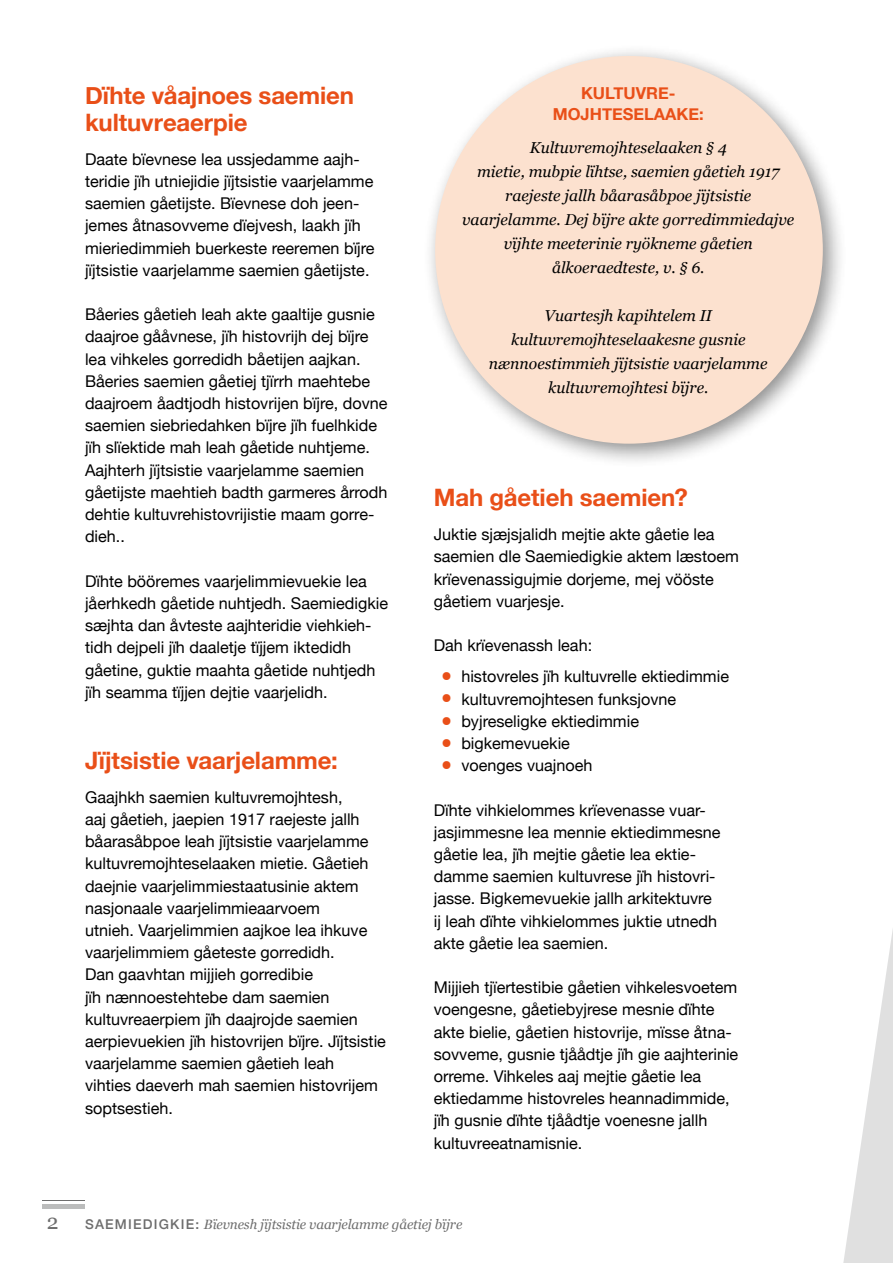
<style>
.page{position:relative;width:893px;height:1263px;background:#fff}
.page>*{position:absolute;margin:0;border:0;box-sizing:border-box;transform-origin:0 0}
.t1{font:700 24px/26.5px "Helvetica Neue";letter-spacing:-.005em;color:#e94f18}
.t2{font:21px "Georgia";color:#6e6e6e}
.t3{font:700 16.5px/21px "Helvetica Neue";color:#e94f18;text-align:center}
.t4{font:16.2px/22.2px "Helvetica Neue";color:#000}
.t5{font:italic 15.75px/24px "Georgia";color:#000;text-align:center}
.t6{font:italic 13.5px "Georgia";letter-spacing:-.01em;color:#6e6e6e}
.s1{font-size:36px;color:#e94f18}
.s2{font-family:"Helvetica Neue";font-weight:500;font-style:normal}
</style>
<div class="page">
<hr style="left:43px;top:1200px;width:42px;height:1px;background:#6e6e6e">
<hr style="left:43px;top:1204px;width:42px;height:4px;background:#bbbcbc">
<div style="left:423px;top:43px;width:425px;height:425px;background:#000;opacity:.45"></div>
<div style="left:435px;top:56px;width:388px;height:388px;background:#fce1cf;border-radius:50%"></div>
<svg style="left:843px;top:929px;width:50px;height:334px"></svg>
<h1 class="t1" style="left:85px;top:83px;width:271px">Dïhte våajnoes saemien kultuvreaerpie</h1>
<p class="t4" style="left:85px;top:149px;width:291px">Daate bïevnese lea ussjedamme aajh&shy;teridie jïh utniejidie jïjtsistie vaarjelamme saemien gåetijste. Bïevnese doh jeen&shy;jemes åtnasovveme dïejvesh, laakh jïh mieriedimmieh buerkeste reeremen bïjre jïjtsistie vaarjelamme saemien gåetijste.</p>
<p class="t4" style="left:85px;top:304px;width:304px">Båeries gåetieh leah akte gaaltije gusnie daajroe gååvnese, jïh histovrijh dej bïjre lea vihkeles gorredidh båetijen aajkan.<br>Båeries saemien gåetiej tjïrrh maehtebe daajroem åadtjodh histovrijen bïjre, dovne saemien siebriedahken bïjre jïh fuelhkide jïh slïektide mah leah gåetide nuhtjeme.<br>Aajhterh jïjtsistie vaarjelamme saemien gåetijste maehtieh badth garmeres årrodh dehtie kultuvrehistovrijistie maam gorre&shy;dieh..</p>
<p class="t4" style="left:85px;top:571px;width:305px">Dïhte bööremes vaarjelimmievuekie lea jåerhkedh gåetide nuhtjedh. Saemiedigkie sæjhta dan åvteste aajhteridie viehkieh&shy;tidh dejpeli jïh daaletje tïjjem iktedidh gåetine, guktie maahta gåetide nuhtjedh jïh seamma tïjjen dejtie vaarjelidh.</p>
<h1 class="t1" style="left:85px;top:747px;width:254px">Jïjtsistie vaarjelamme:</h1>
<p class="t4" style="left:85px;top:787px;width:302px">Gaajhkh saemien kultuvremojhtesh,<br>aaj gåetieh, jaepien 1917 raejeste jallh båarasåbpoe leah jïjtsistie vaarjelamme kultuvremojhteselaaken mietie. Gåetieh daejnie vaarjelimmiestaatusinie aktem nasjonaale vaarjelimmieaarvoem<br>utnieh. Vaarjelimmien aajkoe lea ihkuve vaarjelimmiem gåeteste gorredidh.<br>Dan gaavhtan mijjieh gorredibie<br>jïh nænnoestehtebe dam saemien kultuvreaerpiem jïh daajrojde saemien aerpievuekien jïh histovrijen bïjre. Jïjtsistie vaarjelamme saemien gåetieh leah<br>vihties daeverh mah saemien histovrijem soptsestieh.</p>
<p class="t3" style="left:553px;top:83px;width:152px">KULTUVRE-<br>MOJHTESELAAKE:</p>
<p class="t5" style="left:462px;top:134px;width:334px">Kultuvremojhteselaaken § 4<br>mietie, mubpie lïhtse, saemien gåetieh 1917 raejeste jallh båarasåbpoe jïjtsistie vaarjelamme. Dej bïjre akte gorredimmiedajve vïjhte meeterinie ryökneme gåetien ålkoeraedteste, v. § 6.</p>
<p class="t5" style="left:489px;top:302px;width:280px">Vuartesjh kapihtelem II kultuvremojhteselaakesne gusnie nænnoestimmieh jïjtsistie vaarjelamme kultuvremojhtesi bïjre.</p>
<h1 class="t1" style="left:434px;top:485px;width:256px">Mah gåetieh saemien?</h1>
<p class="t4" style="left:434px;top:524px;width:307px">Juktie sjæjsjalidh mejtie akte gåetie lea saemien dle Saemiedigkie aktem læstoem krïevenassigujmie dorjeme, mej vööste gåetiem vuarjesje.</p>
<p class="t4" style="left:434px;top:635px;width:160px">Dah krïevenassh leah:</p>
<p class="t4" style="left:440px;top:666px;width:290px"><span class="s1">•</span> histovreles jïh kultuvrelle ektiedimmie</p>
<p class="t4" style="left:440px;top:689px;width:238px"><span class="s1">•</span> kultuvremojhtesen funksjovne</p>
<p class="t4" style="left:440px;top:711px;width:200px"><span class="s1">•</span> byjreseligke ektiedimmie</p>
<p class="t4" style="left:440px;top:733px;width:131px"><span class="s1">•</span> bigkemevuekie</p>
<p class="t4" style="left:440px;top:755px;width:154px"><span class="s1">•</span> voenges vuajnoeh</p>
<p class="t4" style="left:434px;top:800px;width:288px">Dïhte vihkielommes krïevenasse vuar&shy;jasjimmesne lea mennie ektiedimmesne gåetie lea, jïh mejtie gåetie lea ektie&shy;damme saemien kultuvrese jïh histovri&shy;jasse. Bigkemevuekie jallh arkitektuvre ij leah dïhte vihkielommes juktie utnedh akte gåetie lea saemien.</p>
<p class="t4" style="left:434px;top:977px;width:306px">Mijjieh tjïertestibie gåetien vihkelesvoetem voengesne, gåetiebyjrese mesnie dïhte akte bielie, gåetien histovrije, mïsse åtna&shy;sovveme, gusnie tjåådtje jïh gie aajhterinie orreme. Vihkeles aaj mejtie gåetie lea ektiedamme histovreles heannadimmide, jïh gusnie dïhte tjåådtje voenesne jallh kultuvreeatnamisnie.</p>
<p class="t2" style="left:47px;top:1206px;width:13px">2</p>
<p class="t6" style="left:85px;top:1214px;width:379px"><span class="s2">SAEMIEDIGKIE:</span> Bïevnesh jïjtsistie vaarjelamme gåetiej bïjre</p>
</div>
